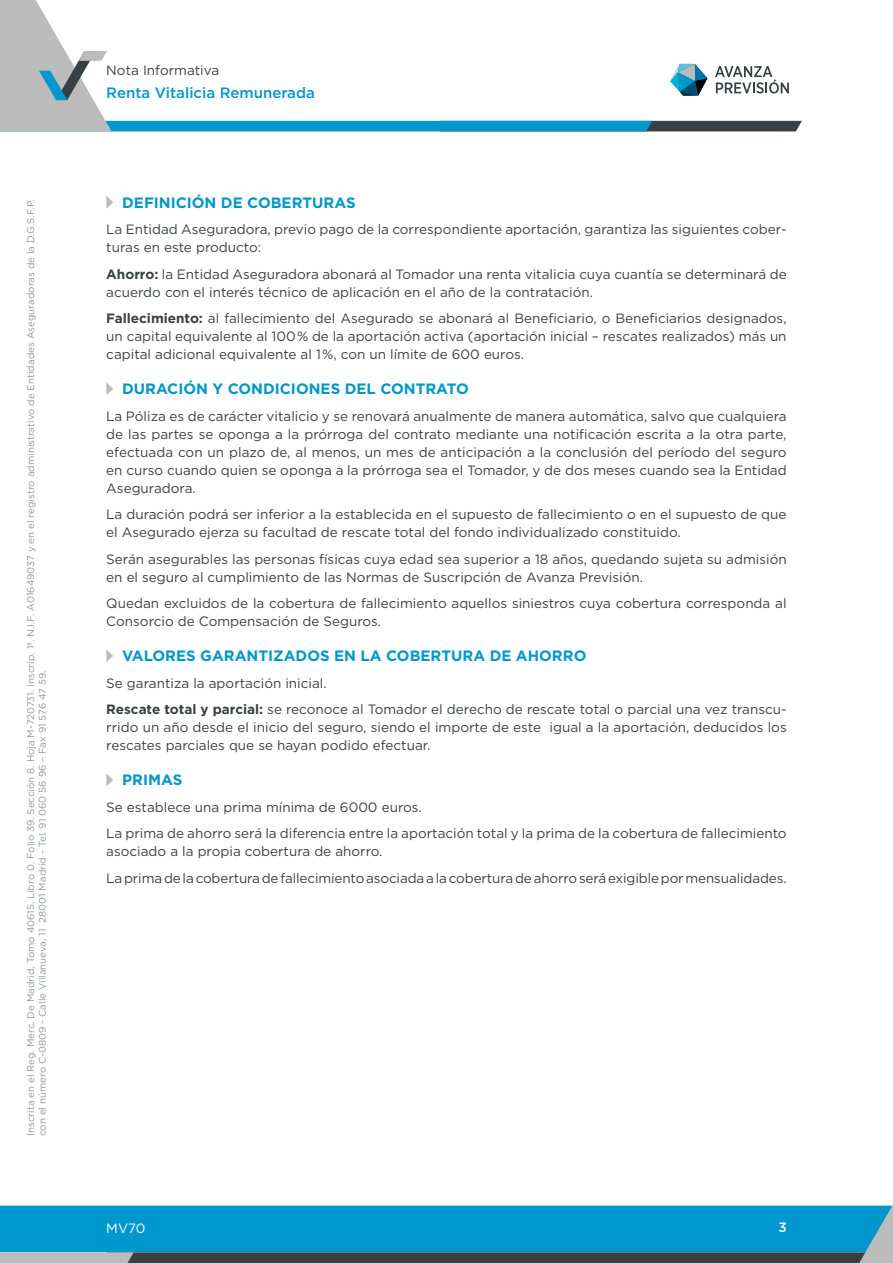
<style>
.page{position:relative;width:893px;height:1263px;background:#fff}
.page>*{position:absolute;margin:0;border:0;box-sizing:border-box;transform-origin:0 0}
.t1{font:700 15px "Gotham";color:#0097ca}
.t2{font:500 15px "Gotham";color:#0097cc}
.t3{font:13.5px/18px "Gotham";color:#384044}
.t4{font:13.5px "Gotham";color:#fff}
.t5{font:500 13.5px "Gotham";color:#fff}
.t6{font:9.75px/11.7px "Gotham";color:#92979b}
.s1{font-weight:700}
</style>
<div class="page">
<svg style="left:0;top:1205px;width:893px;height:58px;background:#148db9"></svg>
<svg style="left:0;top:0;width:802px;height:131px"></svg>
<svg style="left:106px;top:196px;width:7px;height:13px"></svg>
<svg style="left:106px;top:382px;width:7px;height:13px"></svg>
<svg style="left:106px;top:649px;width:7px;height:13px"></svg>
<svg style="left:106px;top:773px;width:7px;height:13px"></svg>
<p class="t6" style="left:25px;top:1136px;width:938px;rotate:-90deg">Inscrita en el Reg. Merc. De Madrid, Tomo 40615. Libro 0. Folio 39. Sección 8. Hoja M-720731. Inscrip. 1ª. N.I.F. A01649037 y en el registro administrativo de Entidades Aseguradoras de la D.G.S.F.P. con el número C-0809 - Calle Villanueva, 11 28001 Madrid - Tel. 91 060 56 96 – Fax 91 576 47 59.</p>
<p class="t3" style="left:106px;top:61px;width:114px">Nota Informativa</p>
<p class="t2" style="left:106px;top:83px;width:210px">Renta Vitalicia Remunerada</p>
<p class="t1" style="left:122px;top:192px;width:235px">DEFINICIÓN DE COBERTURAS</p>
<p class="t3" style="left:106px;top:220px;width:682px">La Entidad Aseguradora, previo pago de la correspondiente aportación, garantiza las siguientes cober&shy;turas en este producto:</p>
<p class="t3" style="left:106px;top:265px;width:682px"><span class="s1">Ahorro:</span> la Entidad Aseguradora abonará al Tomador una renta vitalicia cuya cuantía se determinará de acuerdo con el interés técnico de aplicación en el año de la contratación.</p>
<p class="t3" style="left:106px;top:309px;width:682px;text-align:justify"><span class="s1">Fallecimiento:</span> al fallecimiento del Asegurado se abonará al Beneficiario, o Beneficiarios designados, un capital equivalente al 100% de la aportación activa (aportación inicial – rescates realizados) más un capital adicional equivalente al 1%, con un límite de 600 euros.</p>
<p class="t1" style="left:122px;top:379px;width:348px">DURACIÓN Y CONDICIONES DEL CONTRATO</p>
<p class="t3" style="left:106px;top:407px;width:682px;text-align:justify">La Póliza es de carácter vitalicio y se renovará anualmente de manera automática, salvo que cualquiera de las partes se oponga a la prórroga del contrato mediante una notificación escrita a la otra parte, efectuada con un plazo de, al menos, un mes de anticipación a la conclusión del período del seguro en curso cuando quien se oponga a la prórroga sea el Tomador, y de dos meses cuando sea la Entidad Aseguradora.</p>
<p class="t3" style="left:106px;top:505px;width:682px">La duración podrá ser inferior a la establecida en el supuesto de fallecimiento o en el supuesto de que el Asegurado ejerza su facultad de rescate total del fondo individualizado constituido.</p>
<p class="t3" style="left:106px;top:550px;width:682px">Serán asegurables las personas físicas cuya edad sea superior a 18 años, quedando sujeta su admisión en el seguro al cumplimiento de las Normas de Suscripción de Avanza Previsión.</p>
<p class="t3" style="left:106px;top:594px;width:682px">Quedan excluidos de la cobertura de fallecimiento aquellos siniestros cuya cobertura corresponda al<br>Consorcio de Compensación de Seguros.</p>
<p class="t1" style="left:122px;top:646px;width:466px">VALORES GARANTIZADOS EN LA COBERTURA DE AHORRO</p>
<p class="t3" style="left:106px;top:669px;width:682px;line-height:26.5px">Se garantiza la aportación inicial.<br><span class="s1">Rescate total y parcial:</span> se reconoce al Tomador el derecho de rescate total o parcial una vez transcu-</p>
<p class="t3" style="left:106px;top:718px;width:682px">rrido un año desde el inicio del seguro, siendo el importe de este igual a la aportación, deducidos los rescates parciales que se hayan podido efectuar.</p>
<p class="t1" style="left:122px;top:770px;width:62px">PRIMAS</p>
<p class="t3" style="left:106px;top:793px;width:682px;line-height:26.5px">Se establece una prima mínima de 6000 euros.<br>La prima de ahorro será la diferencia entre la aportación total y la prima de la cobertura de fallecimiento</p>
<p class="t3" style="left:106px;top:838px;width:682px;line-height:26.5px">asociado a la propia cobertura de ahorro.<br>La prima de la cobertura de fallecimiento asociada a la cobertura de ahorro será exigible por mensualidades.</p>
<p class="t4" style="left:106px;top:1219px;width:41px">MV70</p>
<p class="t5" style="left:778px;top:1218px;width:10px">3</p>
</div>
